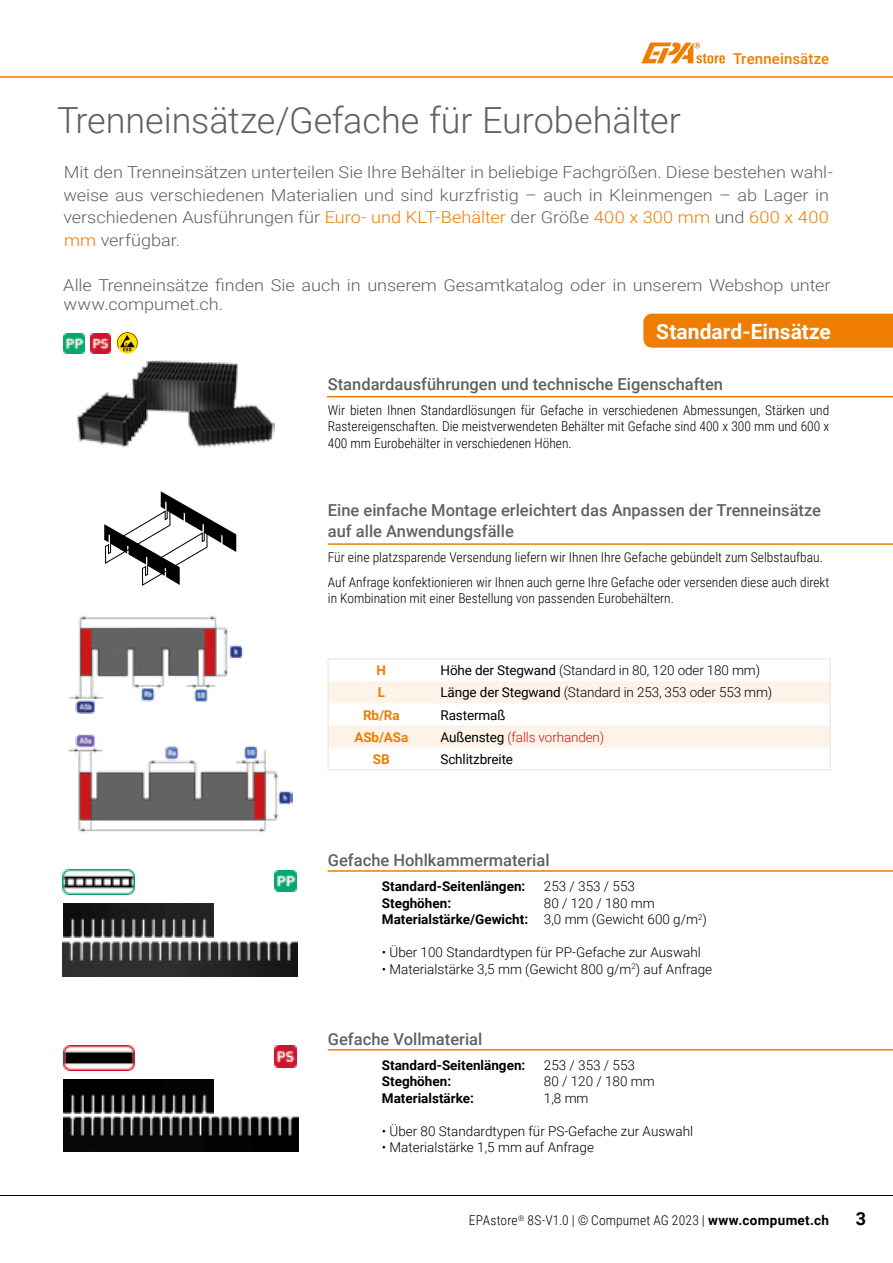
<style>
.page{position:relative;width:893px;height:1263px;background:#fff}
.page>*{position:absolute;margin:0;border:0;box-sizing:border-box;transform-origin:0 0}
.t1{font:300 36px "Roboto";color:#606262}
.t2{font:700 21px "Roboto";color:#fff}
.t3{font:700 18px "Roboto";color:#000}
.t4{font:300 16.5px/22.5px "Roboto";letter-spacing:-.005em;color:#606262;scale:1.1 1}
.t5{font:500 16.5px/21px "Roboto";color:#606262}
.t6{font:500 15px "Roboto";letter-spacing:.005em;color:#ef7d00}
.t7{font:300 13.5px/16.5px "Roboto Condensed";color:#000}
.t8{font:300 13.5px/16.5px "Roboto";color:#000}
.t9{font:700 13.5px "Roboto";color:#000}
.t10{font:300 13.5px "Roboto";letter-spacing:-.01em;color:#cd1719}
.t11{font:13.5px "Roboto";letter-spacing:-.01em;color:#000}
.t12{font:700 13.5px "Roboto";letter-spacing:-.01em;color:#ef7d00}
.s1{color:#ef7d00}
.s2{font-weight:400}
.s3{font-weight:400;color:#000}
.s4{font-weight:700}
.s5{font-family:"Roboto";font-weight:700}
</style>
<div class="page">
<svg style="left:641px;top:43px;width:84px;height:21px"></svg>
<hr style="left:0;top:77px;width:893px;height:1px;background:#ef7d00">
<hr style="left:0;top:323px;width:1px;height:280px;background:#ef7d00">
<img style="left:77px;top:360px;width:198px;height:88px">
<svg style="left:117px;top:332px;width:21px;height:22px"></svg>
<img style="left:64px;top:333px;width:20px;height:21px">
<img style="left:90px;top:333px;width:21px;height:21px">
<svg style="left:104px;top:491px;width:132px;height:95px"></svg>
<hr style="left:327px;top:396px;width:566px;height:1px;background:#ef7d00">
<img style="left:275px;top:871px;width:21px;height:21px">
<img style="left:63px;top:942px;width:234px;height:34px">
<img style="left:63px;top:869px;width:71px;height:26px">
<img style="left:63px;top:903px;width:150px;height:35px">
<img style="left:275px;top:1046px;width:21px;height:21px">
<img style="left:63px;top:1117px;width:235px;height:34px">
<img style="left:63px;top:1045px;width:72px;height:25px">
<img style="left:63px;top:1079px;width:150px;height:34px">
<svg style="left:330px;top:681px;width:498px;height:67px"></svg>
<div style="left:328px;top:659px;width:502px;height:111px;border:1px solid #e3e3e3"></div>
<hr style="left:328px;top:543px;width:565px;height:2px;background:#ef7d00">
<hr style="left:328px;top:870px;width:565px;height:2px;background:#ef7d00">
<hr style="left:328px;top:1049px;width:565px;height:1px;background:#ef7d00">
<img style="left:68px;top:615px;width:225px;height:218px">
<div style="left:643px;top:314px;width:250px;height:34px;background:#ef7d00"></div>
<p class="t6" style="left:733px;top:48px;width:97px">Trenneinsätze</p>
<h1 class="t1" style="left:57px;top:95px;width:625px">Trenneinsätze/Gefache für Eurobehälter</h1>
<p class="t4" style="left:63px;top:161px;width:701px">Mit den Trenneinsätzen unterteilen Sie Ihre Behälter in beliebige Fachgrößen. Diese bestehen wahl&shy;weise aus verschiedenen Materialien und sind kurzfristig – auch in Kleinmengen – ab Lager in verschiedenen Ausführungen für <span class="s1">Euro- und KLT-Behälter</span> der Größe <span class="s1">400 x 300 mm</span> und <span class="s1">600 x 400 mm</span> verfügbar.</p>
<p class="t4" style="left:63px;top:275px;width:699px;line-height:19.5px">Alle Trenneinsätze finden Sie auch in unserem Gesamtkatalog oder in unserem Webshop unter www.compumet.ch.</p>
<h2 class="t2" style="left:656px;top:316px;width:176px">Standard-Einsätze</h2>
<p class="t5" style="left:328px;top:373px;width:397px">Standardausführungen und technische Eigenschaften</p>
<p class="t7" style="left:328px;top:401px;width:503px;text-align:justify">Wir bieten Ihnen Standardlösungen für Gefache in verschiedenen Abmessungen, Stärken und Rastereigenschaften. Die meistverwendeten Behälter mit Gefache sind 400 x 300 mm und 600 x 400 mm Eurobehälter in verschiedenen Höhen.</p>
<p class="t5" style="left:328px;top:499px;width:495px">Eine einfache Montage erleichtert das Anpassen der Trenneinsätze auf alle Anwendungsfälle</p>
<p class="t7" style="left:328px;top:544px;width:503px;line-height:25px">Für eine platzsparende Versendung liefern wir Ihnen Ihre Gefache gebündelt zum Selbstaufbau.<br>Auf Anfrage konfektionieren wir Ihnen auch gerne Ihre Gefache oder versenden diese auch direkt</p>
<p class="t7" style="left:328px;top:590px;width:348px">in Kombination mit einer Bestellung von passenden Eurobehältern.</p>
<p class="t12" style="left:377px;top:661px;width:11px">H</p>
<p class="t8" style="left:441px;top:662px;width:321px"><span class="s2">Höhe der Stegwand</span> (Standard in 80, 120 oder 180 mm)</p>
<p class="t12" style="left:378px;top:683px;width:9px">L</p>
<p class="t8" style="left:440px;top:684px;width:333px"><span class="s2">Länge der Stegwand</span> (Standard in 253, 353 oder 553 mm)</p>
<p class="t12" style="left:363px;top:705px;width:38px">Rb/Ra</p>
<p class="t11" style="left:440px;top:705px;width:66px">Rastermaß</p>
<p class="t12" style="left:354px;top:727px;width:55px">ASb/ASa</p>
<p class="t10" style="left:440px;top:727px;width:165px"><span class="s3">Außensteg</span> (falls vorhanden)</p>
<p class="t12" style="left:373px;top:749px;width:18px">SB</p>
<p class="t11" style="left:440px;top:749px;width:74px">Schlitzbreite</p>
<p class="t5" style="left:328px;top:849px;width:223px">Gefache Hohlkammermaterial</p>
<p class="t9" style="left:382px;top:877px;width:145px">Standard-Seitenlängen:</p>
<p class="t8" style="left:544px;top:877px;width:93px">253 / 353 / 553</p>
<p class="t9" style="left:382px;top:893px;width:71px">Steghöhen:</p>
<p class="t8" style="left:382px;top:894px;width:327px;text-indent:162px">80 / 120 / 180 mm<br><span class="s4">Materialstärke/Gewicht:</span> 3,0 mm (Gewicht 600 g/m<sup>2</sup>)</p>
<p class="t8" style="left:382px;top:943px;width:321px">• Über 100 Standardtypen für PP-Gefache zur Auswahl</p>
<p class="t8" style="left:382px;top:960px;width:332px">• Materialstärke 3,5 mm (Gewicht 800 g/m<sup>2</sup>) auf Anfrage</p>
<p class="t5" style="left:328px;top:1028px;width:156px">Gefache Vollmaterial</p>
<p class="t9" style="left:382px;top:1055px;width:145px">Standard-Seitenlängen:</p>
<p class="t8" style="left:544px;top:1056px;width:93px">253 / 353 / 553</p>
<p class="t9" style="left:382px;top:1072px;width:71px">Steghöhen:</p>
<p class="t8" style="left:544px;top:1073px;width:112px">80 / 120 / 180 mm</p>
<p class="t9" style="left:382px;top:1088px;width:94px">Materialstärke:</p>
<p class="t8" style="left:544px;top:1089px;width:46px">1,8 mm</p>
<p class="t8" style="left:382px;top:1122px;width:313px">• Über 80 Standardtypen für PS-Gefache zur Auswahl</p>
<p class="t8" style="left:382px;top:1139px;width:214px">• Materialstärke 1,5 mm auf Anfrage</p>
<p class="t7" style="left:469px;top:1212px;width:362px">EPAstore<sup>®</sup> 8S-V1.0 | © Compumet AG 2023 | <span class="s5">www.compumet.ch</span></p>
<h3 class="t3" style="left:856px;top:1206px;width:12px">3</h3>
</div>
